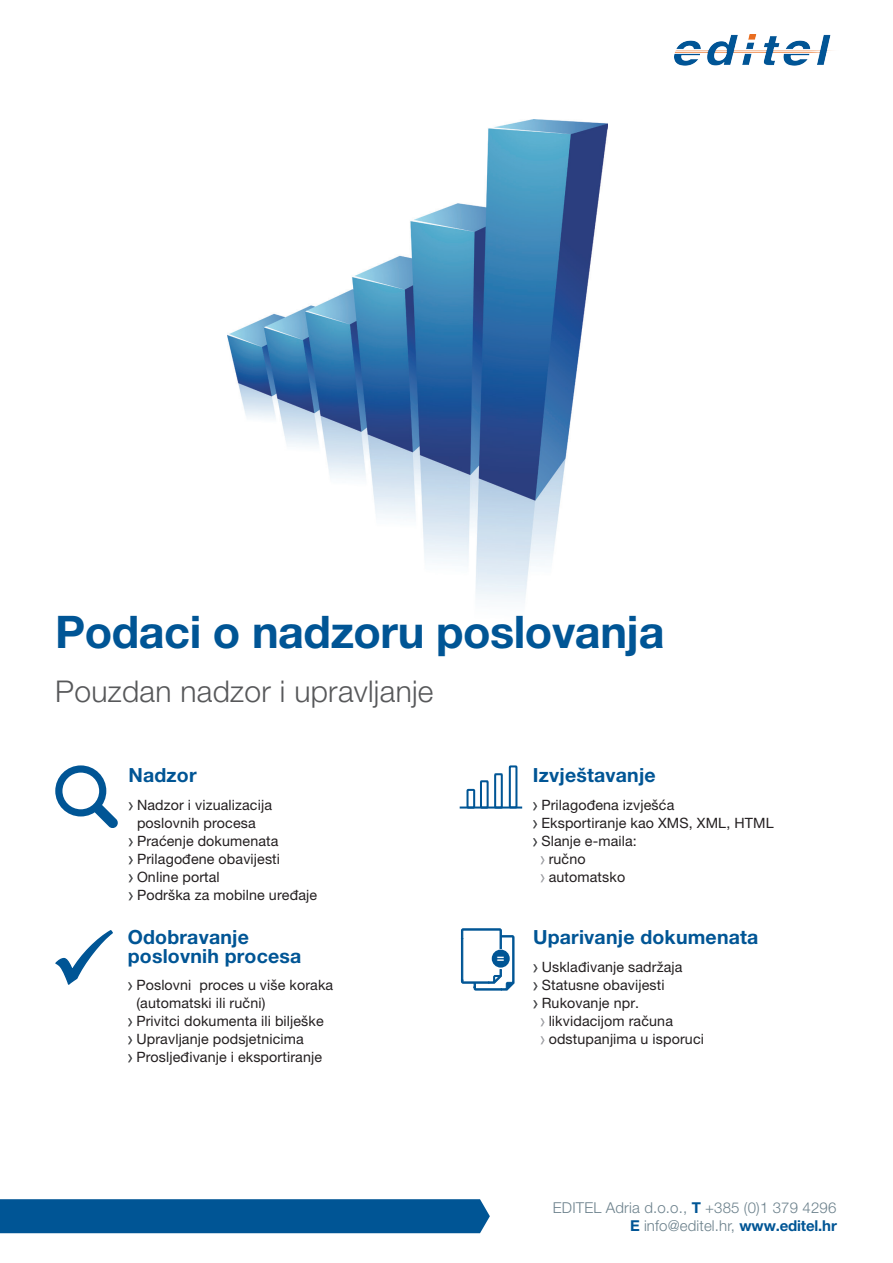
<style>
.page{position:relative;width:893px;height:1263px;background:#fff}
.page>*{position:absolute;margin:0;border:0;box-sizing:border-box;transform-origin:0 0}
.t1{font:700 45px "Helvetica Neue LT Pro";letter-spacing:-.01em;color:#005595}
.t2{font:300 30px "Helvetica Neue LT Pro";letter-spacing:.01em;color:#57585a}
.t3{font:700 19.5px/19.5px "Helvetica Neue LT Pro";letter-spacing:.01em;color:#005595}
.t4{font:300 15px/18px "Helvetica Neue LT Pro";letter-spacing:.01em;color:#6c818c;text-align:right}
.t5{font:14.25px/18px "Helvetica Neue LT Pro";letter-spacing:.01em;color:#231f20}
.t6{font:700 12.75px "Helvetica Neue LT Pro";color:#fff}
.s1{font-weight:700;color:#005595}
</style>
<div class="page">
<div style="left:0;top:1199px;width:490px;height:34px;background:#005595"></div>
<img style="left:227px;top:119px;width:380px;height:481px">
<img style="left:674px;top:34px;width:158px;height:32px">
<svg style="left:128px;top:802px;width:5px;height:8px"></svg>
<svg style="left:128px;top:838px;width:5px;height:8px"></svg>
<svg style="left:128px;top:856px;width:5px;height:8px"></svg>
<svg style="left:128px;top:874px;width:5px;height:8px"></svg>
<svg style="left:128px;top:892px;width:5px;height:8px"></svg>
<svg style="left:128px;top:982px;width:4px;height:8px"></svg>
<svg style="left:128px;top:1018px;width:4px;height:8px"></svg>
<svg style="left:128px;top:1036px;width:4px;height:8px"></svg>
<svg style="left:128px;top:1054px;width:4px;height:8px"></svg>
<svg style="left:533px;top:802px;width:4px;height:8px"></svg>
<svg style="left:533px;top:820px;width:4px;height:8px"></svg>
<svg style="left:533px;top:838px;width:4px;height:8px"></svg>
<svg style="left:540px;top:856px;width:5px;height:8px"></svg>
<svg style="left:540px;top:874px;width:5px;height:8px"></svg>
<svg style="left:533px;top:964px;width:5px;height:8px"></svg>
<svg style="left:533px;top:982px;width:5px;height:8px"></svg>
<svg style="left:533px;top:1000px;width:5px;height:8px"></svg>
<svg style="left:540px;top:1018px;width:5px;height:8px"></svg>
<svg style="left:540px;top:1036px;width:5px;height:8px"></svg>
<svg style="left:55px;top:765px;width:63px;height:63px"></svg>
<svg style="left:460px;top:928px;width:55px;height:63px"></svg>
<div style="left:493px;top:951px;width:16px;height:15px;background:#005595;border-radius:50%"></div>
<div style="left:492px;top:949px;width:18px;height:18px;border:2px solid #005595;border-radius:50%"></div>
<svg style="left:55px;top:930px;width:58px;height:55px"></svg>
<hr style="left:460px;top:806px;width:62px;height:2px;background:#005595">
<div style="left:466px;top:789px;width:9px;height:19px;border:2px solid #005595"></div>
<div style="left:480px;top:780px;width:9px;height:28px;border:2px solid #005595"></div>
<svg style="left:493px;top:765px;width:26px;height:44px"></svg>
<h1 class="t1" style="left:55px;top:604px;width:611px">Podaci o nadzoru poslovanja</h1>
<h2 class="t2" style="left:55px;top:673px;width:380px">Pouzdan nadzor i upravljanje</h2>
<h3 class="t3" style="left:128px;top:765px;width:70px">Nadzor</h3>
<p class="t5" style="left:137px;top:796px;width:182px">Nadzor i vizualizacija poslovnih procesa<br>Praćenje dokumenata<br>Prilagođene obavijesti<br>Online portal<br>Podrška za mobilne uređaje</p>
<h3 class="t3" style="left:128px;top:927px;width:175px">Odobravanje poslovnih procesa</h3>
<p class="t5" style="left:136px;top:976px;width:198px">Poslovni proces u više koraka (automatski ili ručni)<br>Privitci dokumenta ili bilješke<br>Upravljanje podsjetnicima<br>Prosljeđivanje i eksportiranje</p>
<p class="t6" style="left:497px;top:950px;width:9px">=</p>
<h3 class="t3" style="left:533px;top:765px;width:125px">Izvještavanje</h3>
<p class="t5" style="left:541px;top:796px;width:134px">Prilagođena izvješća</p>
<p class="t5" style="left:541px;top:814px;width:234px">Eksportiranje kao XMS, XML, HTML</p>
<p class="t5" style="left:541px;top:832px;width:97px">Slanje e-maila:</p>
<p class="t5" style="left:549px;top:850px;width:38px">ručno</p>
<p class="t5" style="left:549px;top:868px;width:78px">automatsko</p>
<h3 class="t3" style="left:533px;top:927px;width:227px">Uparivanje dokumenata</h3>
<p class="t5" style="left:542px;top:958px;width:142px">Usklađivanje sadržaja</p>
<p class="t5" style="left:542px;top:976px;width:124px">Statusne obavijesti</p>
<p class="t5" style="left:542px;top:994px;width:99px">Rukovanje npr.</p>
<p class="t5" style="left:549px;top:1012px;width:126px">likvidacijom računa</p>
<p class="t5" style="left:549px;top:1030px;width:157px">odstupanjima u isporuci</p>
<p class="t4" style="left:553px;top:1198px;width:285px">EDITEL Adria d.o.o., <span class="s1">T</span> +385 (0)1 379 4296<br><span class="s1">E</span> info@editel.hr, <span class="s1">www.editel.hr</span></p>
</div>
